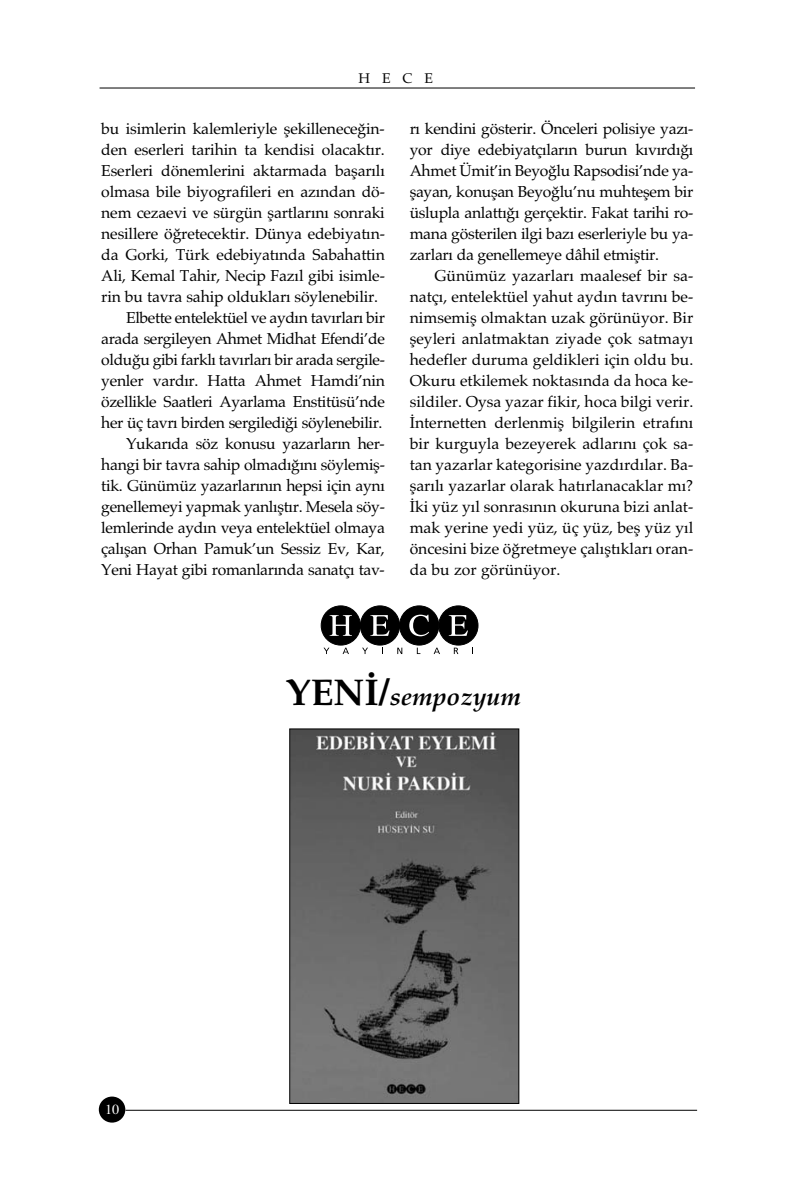
<style>
.page{position:relative;width:794px;height:1191px;background:#fff}
.page>*{position:absolute;margin:0;border:0;box-sizing:border-box;transform-origin:0 0}
.t1{font:italic 700 24.85px "Palatino";color:#000}
.t2{font:15.75px/21px "Palatino";letter-spacing:-.02em;color:#000;text-align:justify}
.t3{font:14px "Palatino";color:#000}
.t4{font:14px "Times Tr Roman";color:#fff}
.s1{font-style:normal;font-size:37.27px}
</style>
<div class="page">
<hr style="left:100px;top:88px;width:595px;height:1px;background:#000">
<hr style="left:125px;top:1109px;width:572px;height:1px;background:#000">
<div style="left:99px;top:1096px;width:26px;height:26px;background:#000;border-radius:50%"></div>
<img style="left:291px;top:730px;width:226px;height:371px">
<div style="left:289px;top:728px;width:230px;height:375px;border:1px solid #000"></div>
<div style="left:321px;top:605px;width:40px;height:40px;background:#000;border:1px solid #000;border-radius:50%"></div>
<svg style="left:329px;top:615px;width:23px;height:21px"></svg>
<div style="left:360px;top:605px;width:40px;height:40px;background:#000;border:1px solid #000;border-radius:50%"></div>
<svg style="left:370px;top:615px;width:19px;height:21px"></svg>
<div style="left:399px;top:605px;width:40px;height:40px;background:#000;border:1px solid #000;border-radius:50%"></div>
<svg style="left:409px;top:614px;width:20px;height:22px"></svg>
<div style="left:438px;top:605px;width:40px;height:40px;background:#000;border:1px solid #000;border-radius:50%"></div>
<svg style="left:449px;top:615px;width:19px;height:21px"></svg>
<svg style="left:323px;top:647px;width:6px;height:7px"></svg>
<svg style="left:342px;top:647px;width:7px;height:7px"></svg>
<svg style="left:362px;top:647px;width:6px;height:7px"></svg>
<svg style="left:397px;top:647px;width:5px;height:7px"></svg>
<svg style="left:433px;top:647px;width:7px;height:7px"></svg>
<svg style="left:454px;top:647px;width:4px;height:7px"></svg>
<p class="t3" style="left:358px;top:73px;width:76px">HECE</p>
<p class="t2" style="left:101px;top:120px;width:285px">bu isimlerin kalemleriyle flekillenece¤in-</p>
<p class="t2" style="left:101px;top:141px;width:285px">den eserleri tarihin ta kendisi olacakt›r.</p>
<p class="t2" style="left:101px;top:162px;width:285px">Eserleri dönemlerini aktarmada baflar›l›</p>
<p class="t2" style="left:101px;top:183px;width:285px">olmasa bile biyografileri en az›ndan dö-</p>
<p class="t2" style="left:101px;top:204px;width:285px">nem cezaevi ve sürgün flartlar›n› sonraki</p>
<p class="t2" style="left:101px;top:225px;width:285px">nesillere ö¤retecektir. Dünya edebiyat›n-</p>
<p class="t2" style="left:101px;top:246px;width:285px">da Gorki, Türk edebiyat›nda Sabahattin</p>
<p class="t2" style="left:101px;top:267px;width:285px">Ali, Kemal Tahir, Necip Faz›l gibi isimle-</p>
<p class="t2" style="left:101px;top:288px;width:278px">rin bu tavra sahip olduklar› söylenebilir.</p>
<p class="t2" style="left:126px;top:309px;width:260px">Elbette entelektüel ve ayd›n tav›rlar› bir</p>
<p class="t2" style="left:101px;top:330px;width:285px">arada sergileyen Ahmet Midhat Efendi’de</p>
<p class="t2" style="left:101px;top:351px;width:285px">oldu¤u gibi farkl› tav›rlar› bir arada sergile-</p>
<p class="t2" style="left:101px;top:372px;width:285px">yenler vard›r. Hatta Ahmet Hamdi’nin</p>
<p class="t2" style="left:101px;top:393px;width:285px">özellikle Saatleri Ayarlama Enstitüsü’nde</p>
<p class="t2" style="left:101px;top:414px;width:283px">her üç tavr› birden sergiledi¤i söylenebilir.</p>
<p class="t2" style="left:126px;top:435px;width:260px">Yukar›da söz konusu yazarlar›n her-</p>
<p class="t2" style="left:101px;top:456px;width:285px">hangi bir tavra sahip olmad›¤›n› söylemifl-</p>
<p class="t2" style="left:101px;top:477px;width:285px">tik. Günümüz yazarlar›n›n hepsi için ayn›</p>
<p class="t2" style="left:101px;top:498px;width:285px">genellemeyi yapmak yanl›flt›r. Mesela söy-</p>
<p class="t2" style="left:101px;top:519px;width:285px">lemlerinde ayd›n veya entelektüel olmaya</p>
<p class="t2" style="left:101px;top:540px;width:285px">çal›flan Orhan Pamuk’un Sessiz Ev, Kar,</p>
<p class="t2" style="left:101px;top:561px;width:285px">Yeni Hayat gibi romanlar›nda sanatç› tav-</p>
<p class="t2" style="left:410px;top:120px;width:285px">r› kendini gösterir. Önceleri polisiye yaz›- yor diye edebiyatç›lar›n burun k›v›rd›¤› Ahmet Ümit’in Beyo¤lu Rapsodisi’nde ya&shy;flayan, konuflan Beyo¤lu’nu muhteflem bir üslupla anlatt›¤› gerçektir. Fakat tarihi ro&shy;mana gösterilen ilgi baz› eserleriyle bu ya&shy;zarlar› da genellemeye dâhil etmifltir.</p>
<p class="t2" style="left:410px;top:267px;width:285px;text-indent:25px">Günümüz yazarlar› maalesef bir sa&shy;natç›, entelektüel yahut ayd›n tavr›n› be&shy;nimsemifl olmaktan uzak görünüyor. Bir fleyleri anlatmaktan ziyade çok satmay› hedefler duruma geldikleri için oldu bu.<br>Okuru etkilemek noktas›nda da hoca ke&shy;sildiler. Oysa yazar fikir, hoca bilgi verir. ‹nternetten derlenmifl bilgilerin etraf›n› bir kurguyla bezeyerek adlar›n› çok sa&shy;tan yazarlar kategorisine yazd›rd›lar. Ba&shy;flar›l› yazarlar olarak hat›rlanacaklar m›? ‹ki yüz y›l sonras›n›n okuruna bizi anlat&shy;mak yerine yedi yüz, üç yüz, befl yüz y›l öncesini bize ö¤retmeye çal›flt›klar› oran&shy;da bu zor görünüyor.</p>
<p class="t4" style="left:105px;top:1104px;width:15px">10</p>
<h1 class="t1" style="left:286px;top:686px;width:237px"><span class="s1">YEN‹/</span>sempozyum</h1>
</div>
